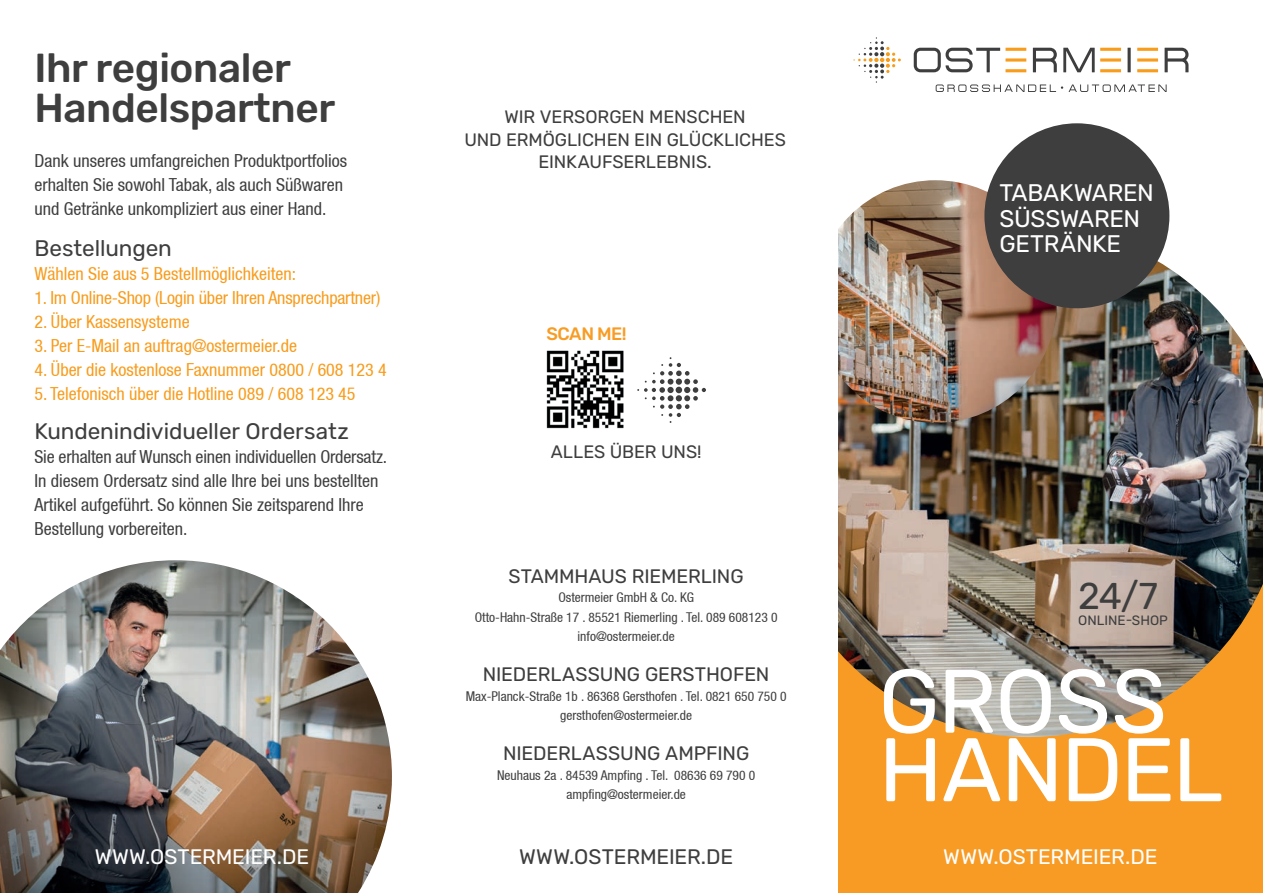
<style>
.page{position:relative;width:1263px;height:893px;background:#fff}
.page>*{position:absolute;margin:0;border:0;box-sizing:border-box;transform-origin:0 0}
.t1{font:90px/68.6px "Rubik";letter-spacing:-.015em;color:#fff}
.t2{font:500 40.5px/40.5px "Rubik";letter-spacing:-.01em;color:#3e3e3f}
.t3{font:37.2px "Rubik";color:#3e3e3f}
.t4{font:24px/25.5px "Rubik";letter-spacing:-.015em;color:#fff}
.t5{font:22.5px "Rubik";letter-spacing:-.005em;color:#3e3e3f}
.t6{font:21px "Rubik";letter-spacing:-.005em;color:#fff}
.t7{font:21px "Rubik";letter-spacing:-.005em;color:#3e3e3f}
.t8{font:19.5px "Rubik";letter-spacing:-.005em;color:#3e3e3f}
.t9{font:condensed 18px/24px "Helvetica 57";color:#3e3e3f}
.t10{font:condensed 18px "Helvetica 57";color:#f89c1c}
.t11{font:18px/22.5px "Rubik";letter-spacing:-.005em;color:#3e3e3f;text-align:center}
.t12{font:500 18px "Rubik";letter-spacing:-.025em;color:#f89c24}
.t13{font:condensed 13.5px/19.5px "Helvetica 57";color:#3e3e3f;text-align:center}
.t14{font:13.5px "Rubik";color:#3e3e3f}
</style>
<div class="page">
<div style="left:838px;top:446px;width:425px;height:447px;background:#f89b24"></div>
<img style="left:838px;top:226px;width:425px;height:511px">
<svg style="left:1033px;top:48px;width:24px;height:24px"></svg>
<svg style="left:1127px;top:48px;width:4px;height:24px"></svg>
<svg style="left:1164px;top:48px;width:24px;height:24px"></svg>
<svg style="left:914px;top:48px;width:112px;height:24px"></svg>
<svg style="left:1063px;top:48px;width:58px;height:24px"></svg>
<svg style="left:1137px;top:48px;width:21px;height:3px"></svg>
<svg style="left:1137px;top:58px;width:21px;height:4px"></svg>
<svg style="left:1137px;top:69px;width:21px;height:3px"></svg>
<svg style="left:853px;top:37px;width:48px;height:46px"></svg>
<svg style="left:936px;top:84px;width:230px;height:8px"></svg>
<img style="left:814px;top:180px;width:243px;height:243px;border-radius:121px">
<div style="left:731px;top:103px;width:107px;height:790px;background:#fff"></div>
<img style="left:547px;top:350px;width:77px;height:79px">
<svg style="left:637px;top:357px;width:69px;height:66px"></svg>
<img style="left:0;top:560px;width:392px;height:333px">
<div style="left:984px;top:123px;width:185px;height:185px;background:#3e3e3f;border-radius:50%"></div>
<h2 class="t2" style="left:34px;top:49px;width:302px">Ihr regionaler<br>Handelspartner</h2>
<p class="t9" style="left:34px;top:149px;width:314px">Dank unseres umfangreichen Produktportfolios erhalten Sie sowohl Tabak, als auch Süßwaren und Getränke unkompliziert aus einer Hand.</p>
<p class="t5" style="left:34px;top:235px;width:139px">Bestellungen</p>
<p class="t10" style="left:34px;top:263px;width:263px">Wählen Sie aus 5 Bestellmöglichkeiten:</p>
<p class="t10" style="left:34px;top:287px;width:347px">1. Im Online-Shop (Login über Ihren Ansprechpartner)</p>
<p class="t10" style="left:34px;top:311px;width:157px">2. Über Kassensysteme</p>
<p class="t10" style="left:34px;top:335px;width:264px">3. Per E-Mail an auftrag@ostermeier.de</p>
<p class="t10" style="left:34px;top:359px;width:354px">4. Über die kostenlose Faxnummer 0800 / 608 123 4</p>
<p class="t10" style="left:34px;top:383px;width:323px">5. Telefonisch über die Hotline 089 / 608 123 45</p>
<p class="t5" style="left:34px;top:418px;width:316px">Kundenindividueller Ordersatz</p>
<p class="t9" style="left:34px;top:444px;width:354px">Sie erhalten auf Wunsch einen individuellen Ordersatz.<br>In diesem Ordersatz sind alle Ihre bei uns bestellten Artikel aufgeführt. So können Sie zeitsparend Ihre Bestellung vorbereiten.</p>
<p class="t6" style="left:95px;top:844px;width:216px">WWW.OSTERMEIER.DE</p>
<p class="t11" style="left:464px;top:106px;width:323px">WIR VERSORGEN MENSCHEN<br>UND ERMÖGLICHEN EIN GLÜCKLICHES<br>EINKAUFSERLEBNIS.</p>
<p class="t12" style="left:546px;top:324px;width:82px">SCAN ME!</p>
<p class="t11" style="left:551px;top:441px;width:152px">ALLES ÜBER UNS!</p>
<p class="t8" style="left:509px;top:565px;width:237px">STAMMHAUS RIEMERLING</p>
<p class="t13" style="left:475px;top:588px;width:304px">Ostermeier GmbH &amp; Co. KG<br>Otto-Hahn-Straße 17 . 85521 Riemerling . Tel. 089 608123 0 info@ostermeier.de</p>
<p class="t8" style="left:483px;top:663px;width:288px">NIEDERLASSUNG GERSTHOFEN</p>
<p class="t13" style="left:466px;top:686px;width:322px">Max-Planck-Straße 1b . 86368 Gersthofen . Tel. 0821 650 750 0 gersthofen@ostermeier.de</p>
<p class="t8" style="left:503px;top:743px;width:248px">NIEDERLASSUNG AMPFING</p>
<p class="t13" style="left:497px;top:765px;width:260px">Neuhaus 2a . 84539 Ampfing . Tel. 08636 69 790 0 ampfing@ostermeier.de</p>
<p class="t7" style="left:519px;top:844px;width:216px">WWW.OSTERMEIER.DE</p>
<h3 class="t4" style="left:999px;top:181px;width:156px">TABAKWAREN<br>SÜSSWAREN<br>GETRÄNKE</h3>
<h3 class="t3" style="left:1078px;top:575px;width:81px">24/7</h3>
<p class="t14" style="left:1078px;top:612px;width:91px">ONLINE-SHOP</p>
<h1 class="t1" style="left:878px;top:669px;width:346px">GROSS<br>HANDEL</h1>
<p class="t6" style="left:943px;top:844px;width:216px">WWW.OSTERMEIER.DE</p>
</div>
